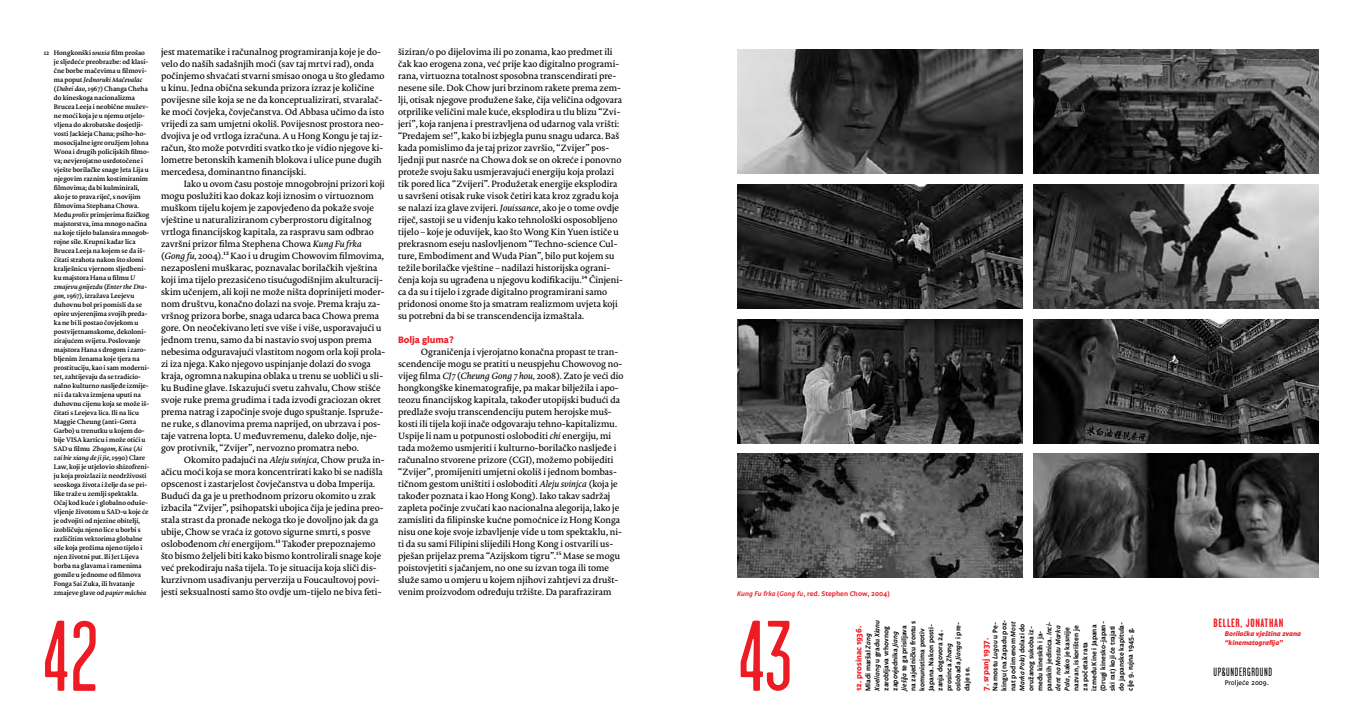
<style>
.page{position:relative;width:1361px;height:709px;background:#fff}
.page>*{position:absolute;margin:0;border:0;box-sizing:border-box;transform-origin:0 0}
.t1{font:100px "Garage Gothic";color:#ed1c24}
.t2{font:700 12px "Garage Gothic";letter-spacing:.05em;color:#ed1c24}
.t3{font:12px "Garage Gothic";letter-spacing:.05em;color:#000}
.t4{font:900 9.5px "Legato";color:#ed1c24}
.t5{font:9px/12px "Porta Medium F";color:#000}
.t6{font:900 8px "Legato";color:#ed1c24}
.t7{font:7px/9px "Legato Semi";color:#000}
.t8{font:7px "Legato Semi";color:#ed1c24}
.t9{font:italic 900 7px/9px "Legato";color:#ed1c24}
.t10{font:900 7px "Legato";color:#000}
.t11{font:6.5px/9px "Porta Bold F";color:#000}
.t12{font:6.5px/9px "Porta Bold Italic F";color:#000}
.s1{font-family:"Porta Bold Italic F"}
.s2{font-family:"Porta Bold F"}
.s3{font-family:"Porta Medium Italic F"}
.s4{font-style:italic}
</style>
<div class="page">
<img style="left:737px;top:50px;width:285px;height:124px">
<img style="left:1033px;top:50px;width:285px;height:124px">
<img style="left:737px;top:184px;width:285px;height:124px">
<img style="left:1033px;top:184px;width:285px;height:124px">
<img style="left:737px;top:319px;width:285px;height:124px">
<img style="left:1033px;top:319px;width:285px;height:124px">
<img style="left:737px;top:454px;width:285px;height:123px">
<img style="left:1033px;top:454px;width:285px;height:123px">
<p class="t11" style="left:54px;top:48px;width:96px;text-indent:-10px">12 Hongkonški <span class="s1">wuxia</span> film prošao je sljedeće preobrazbe: od klasi&shy;čne borbe mačevima u filmovi-</p>
<p class="t12" style="left:54px;top:75px;width:90px"><span class="s2">ma poput</span> Jednoruki Mačevalac</p>
<p class="t11" style="left:54px;top:84px;width:97px">(<span class="s1">Dubei dao</span>, 1967) Changa Cheha do kineskoga nacionalizma<br>Brucea Leeja i neobične mužev&shy;ne moći koja je u njemu otjelo&shy;vljena do akrobatske dosjetlji&shy;vosti Jackieja Chana; psiho-ho&shy;mosocijalne igre oružjem Johna<br>Wooa i drugih policijskih filmo&shy;va; nevjerojatno usrdotočene i vješte borilačke snage Jeta Lija u njegovim raznim kostimiranim filmovima; da bi kulminirali, ako je to prava riječ, s novijim filmovima Stephana Chowa.<br>Među <span class="s1">prolix</span> primjerima fizičkog majstorstva, ima mnogo načina na koje tijelo balansira mnogob&shy;rojne sile. Krupni kadar lica<br>Brucea Leeja na kojem se da iš&shy;čitati strahota nakon što slomi kralješnicu vjernom sljedbeni&shy;ku majstora Hana u filmu <span class="s1">U</span></p>
<p class="t12" style="left:54px;top:282px;width:95px">zmajevu gnijezdu <span class="s2">(</span>Enter the Dra-</p>
<p class="t11" style="left:54px;top:291px;width:97px"><span class="s1">gon,</span> 1967), izražava Leejevu duhovnu bol pri pomisli da se opire uvjerenjima svojih preda&shy;ka ne bi li postao čovjekom u postvijetnamskome, dekoloni&shy;zirajućem svijetu. Poslovanje majstora Hana s drogom i zaro&shy;bljenim ženama koje tjera na prostituciju, kao i sam moderni&shy;tet, zahtijevaju da se tradicio&shy;nalno kulturno nasljeđe izmije&shy;ni i da takva izmjena uputi na duhovnu cijenu koja se može iš&shy;čitati s Leejeva lica. Ili na licu<br>Maggie Cheung (anti-Greta<br>Garbo) u trenutku u kojem do&shy;bije VISA karticu i može otići u</p>
<p class="t12" style="left:54px;top:444px;width:93px"><span class="s2">SAD u filmu</span> Zbogom, Kina <span class="s2">(</span>Ai zai bie xiang de ji jie<span class="s2">, 1990) Clare</span></p>
<p class="t11" style="left:54px;top:462px;width:97px">Law, koji je utjelovio shizofreni&shy;ju koja proizlazi iz neodrživosti seoskoga života i želje da se pri&shy;like traže u zemlji spektakla.<br>Očaj kod kuće i globalno oduše&shy;vljenje životom u SAD-u koje će je odvojiti od njezine obitelji, izobličuju njeno lice u borbi s različitim vektorima globalne sile koja prožima njeno tijelo i njen životni put. Ili Jet Lijeva borba na glavama i ramenima gomile u jednome od filmova<br>Fonga Sai Zuka, ili hvatanje zmajeve glave od <span class="s1">papier mâchèa</span></p>
<p class="t5" style="left:161px;top:46px;width:225px">jest matematike i računalnog programiranja koje je do&shy;velo do naših sadašnjih moći (sav taj mrtvi rad), onda počinjemo shvaćati stvarni smisao onoga u što gledamo u kinu. Jedna obična sekunda prizora izraz je količine povijesne sile koja se ne da konceptualizirati, stvaralač&shy;ke moći čovjeka, čovječanstva. Od Abbasa učimo da isto vrijedi za sam umjetni okoliš. Povijesnost prostora neo&shy;dvojiva je od vrtloga izračuna. A u Hong Kongu je taj iz&shy;račun, što može potvrditi svatko tko je vidio njegove ki&shy;lometre betonskih kamenih blokova i ulice pune dugih mercedesa, dominantno financijski.</p>
<p class="t5" style="left:161px;top:178px;width:226px;text-indent:23px">Iako u ovom času postoje mnogobrojni prizori koji mogu poslužiti kao dokaz koji iznosim o virtuoznom muškom tijelu kojem je zapovjeđeno da pokaže svoje vještine u naturaliziranom cyberprostoru digitalnog vrtloga financijskog kapitala, za raspravu sam odbrao završni prizor filma Stephena Chowa <span class="s3">Kung Fu frka </span>(<span class="s3">Gong fu,</span> 2004).<sup>12</sup> Kao i u drugim Chowovim filmovima, nezaposleni muškarac, poznavalac borilačkih vještina koji ima tijelo prezasićeno tisućugodišnjim akulturacij&shy;skim učenjem, ali koji ne može ništa doprinijeti moder&shy;nom društvu, konačno dolazi na svoje. Prema kraju za&shy;vršnog prizora borbe, snaga udarca baca Chowa prema gore. On neočekivano leti sve više i više, usporavajući u jednom trenu, samo da bi nastavio svoj uspon prema nebesima odguravajući vlastitom nogom orla koji prola&shy;zi iza njega. Kako njegovo uspinjanje dolazi do svoga kraja, ogromna nakupina oblaka u trenu se uobliči u sli&shy;ku Budine glave. Iskazujući svetu zahvalu, Chow stišće svoje ruke prema grudima i tada izvodi graciozan okret prema natrag i započinje svoje dugo spuštanje. Ispruže&shy;ne ruke, s dlanovima prema naprijed, on ubrzava i pos&shy;taje vatrena lopta. U međuvremenu, daleko dolje, nje&shy;gov protivnik, “Zvijer”, nervozno promatra nebo.</p>
<p class="t5" style="left:161px;top:454px;width:225px;text-indent:23px">Okomito padajući na <span class="s3">Aleju svinjca</span>, Chow pruža in&shy;ačicu moći koja se mora koncentrirati kako bi se nadišla opscenost i zastarjelost čovječanstva u doba Imperija.<br>Budući da ga je u prethodnom prizoru okomito u zrak izbacila “Zvijer”, psihopatski ubojica čija je jedina preo&shy;stala strast da pronađe nekoga tko je dovoljno jak da ga ubije, Chow se vraća iz gotovo sigurne smrti, s posve oslobođenom <span class="s3">chi</span> energijom.<sup>13</sup> Također prepoznajemo što bismo željeli biti kako bismo kontrolirali snage koje već prekodiraju naša tijela. To je situacija koja sliči dis&shy;kurzivnom usađivanju perverzija u Foucaultovoj povi&shy;jesti seksualnosti samo što ovdje um-tijelo ne biva feti-</p>
<p class="t5" style="left:398px;top:46px;width:226px">šiziran/o po dijelovima ili po zonama, kao predmet ili čak kao erogena zona, već prije kao digitalno programi&shy;rana, virtuozna totalnost sposobna transcendirati pre&shy;nesene sile. Dok Chow juri brzinom rakete prema zem&shy;lji, otisak njegove produžene šake, čija veličina odgovara otprilike veličini male kuće, eksplodira u tlu blizu “Zvi&shy;jeri”, koja ranjena i prestravljena od udarnog vala vrišti: “Predajem se!”, kako bi izbjegla punu snagu udarca. Baš kada pomislimo da je taj prizor završio, “Zvijer” pos&shy;ljednji put nasrće na Chowa dok se on okreće i ponovno proteže svoju šaku usmjeravajući energiju koja prolazi tik pored lica “Zvijeri”. Produžetak energije eksplodira u savršeni otisak ruke visok četiri kata kroz zgradu koja se nalazi iza glave zvijeri. <span class="s3">Jouissance</span>, ako je o tome ovdje riječ, sastoji se u viđenju kako tehnološki osposobljeno tijelo – koje je oduvijek, kao što Wong Kin Yuen ističe u prekrasnom eseju naslovljenom “Techno-science Cul&shy;ture, Embodiment and Wuda Pian”, bilo put kojem su težile borilačke vještine – nadilazi historijska ograni&shy;čenja koja su ugrađena u njegovu kodifikaciju.<sup>14</sup> Činjeni&shy;ca da su i tijelo i zgrade digitalno programirani samo pridonosi onome što ja smatram realizmom uvjeta koji su potrebni da bi se transcendencija izmaštala.</p>
<p class="t4" style="left:398px;top:334px;width:57px">Bolja gluma?</p>
<p class="t5" style="left:398px;top:346px;width:227px;text-indent:23px">Ograničenja i vjerojatno konačna propast te tran&shy;scendencije mogu se pratiti u neuspjehu Chowovog no&shy;vijeg filma <span class="s3">CJ7</span> (<span class="s3">Cheung Gong 7 hou,</span> 2008). Zato je veći dio hongkongške kinematografije, pa makar bilježila i apo&shy;teozu financijskog kapitala, također utopijski budući da predlaže svoju transcendenciju putem herojske muš&shy;kosti ili tijela koji inače odgovaraju tehno-kapitalizmu.<br>Uspije li nam u potpunosti osloboditi <span class="s3">chi</span> energiju, mi tada možemo usmjeriti i kulturno-borilačko nasljeđe i računalno stvorene prizore (CGI), možemo pobijediti “Zvijer”, promijeniti umjetni okoliš i jednom bombas&shy;tičnom gestom uništiti i osloboditi <span class="s3">Aleju svinjca</span> (koja je također poznata i kao Hong Kong). Iako takav sadržaj zapleta počinje zvučati kao nacionalna alegorija, lako je zamisliti da filipinske kućne pomoćnice iz Hong Konga nisu one koje svoje izbavljenje vide u tom spektaklu, ni&shy;ti da su sami Filipini slijedili Hong Kong i ostvarili us&shy;pješan prijelaz prema “Azijskom tigru”.<sup>15</sup> Mase se mogu poistovjetiti s jačanjem, no one su izvan toga ili tome služe samo u omjeru u kojem njihovi zahtjevi za društ&shy;venim proizvodom određuju tržište. Da parafraziram</p>
<p class="t8" style="left:737px;top:589px;width:154px"><span class="s4">Kung Fu frka</span> (<span class="s4">Gong fu</span>, red. Stephen Chow, 2004)</p>
<h1 class="t1" style="left:43px;top:604px;width:56px">42</h1>
<h1 class="t1" style="left:738px;top:604px;width:55px">43</h1>
<h2 class="t2" style="left:1213px;top:616px;width:66px">BELLER, JONATHAN</h2>
<p class="t6" style="left:854px;top:691px;width:66px;rotate:-90deg">12. prosinac 1936.</p>
<p class="t7" style="left:864px;top:691px;width:72px;rotate:-90deg">Mladi maršal <span class="s4">Zang<br>Xueliang</span> u gradu <span class="s4">Xianu </span>zarobljava vrhovnog zapovjednika <span class="s4">Jiang<br>Jiešija</span> te ga prisiljava na zajedničku frontu s komunistima protiv<br>Japana. Nakon posti&shy;zanja dogovora 24. prosinca <span class="s4">Zhang </span>oslobađa <span class="s4">Jianga</span> i pre&shy;daje se.</p>
<p class="t7" style="left:991px;top:691px;width:73px;rotate:-90deg">Na mostu <span class="s4">Lugou</span> u Pe&shy;kingu (na Zapadu poz&shy;nat pod imenom <span class="s4">Most<br>Marka Pola</span>) dolazi do oružanog sukoba iz&shy;među kineskih i ja&shy;panskih jedinica. <span class="s4">Inci&shy;dent na Mostu Marka<br>Pola</span>, kako je kasnije nazvan, iskorišten je za početak rata između Kine i Japana (Drugi kinesko-japan&shy;ski rat) koji će trajati do japanske kapitula&shy;cije 9. rujna 1945. g.</p>
<p class="t9" style="left:1225px;top:629px;width:78px">Borilačka vještina zvana “kinematogra∫ja”</p>
<h2 class="t3" style="left:1213px;top:665px;width:60px">UP&amp;UNDERGROUND</h2>
<p class="t10" style="left:1225px;top:678px;width:46px">Proljeće 2009.</p>
<p class="t6" style="left:981px;top:691px;width:55px;rotate:-90deg">7. srpanj 1937.</p>
</div>
